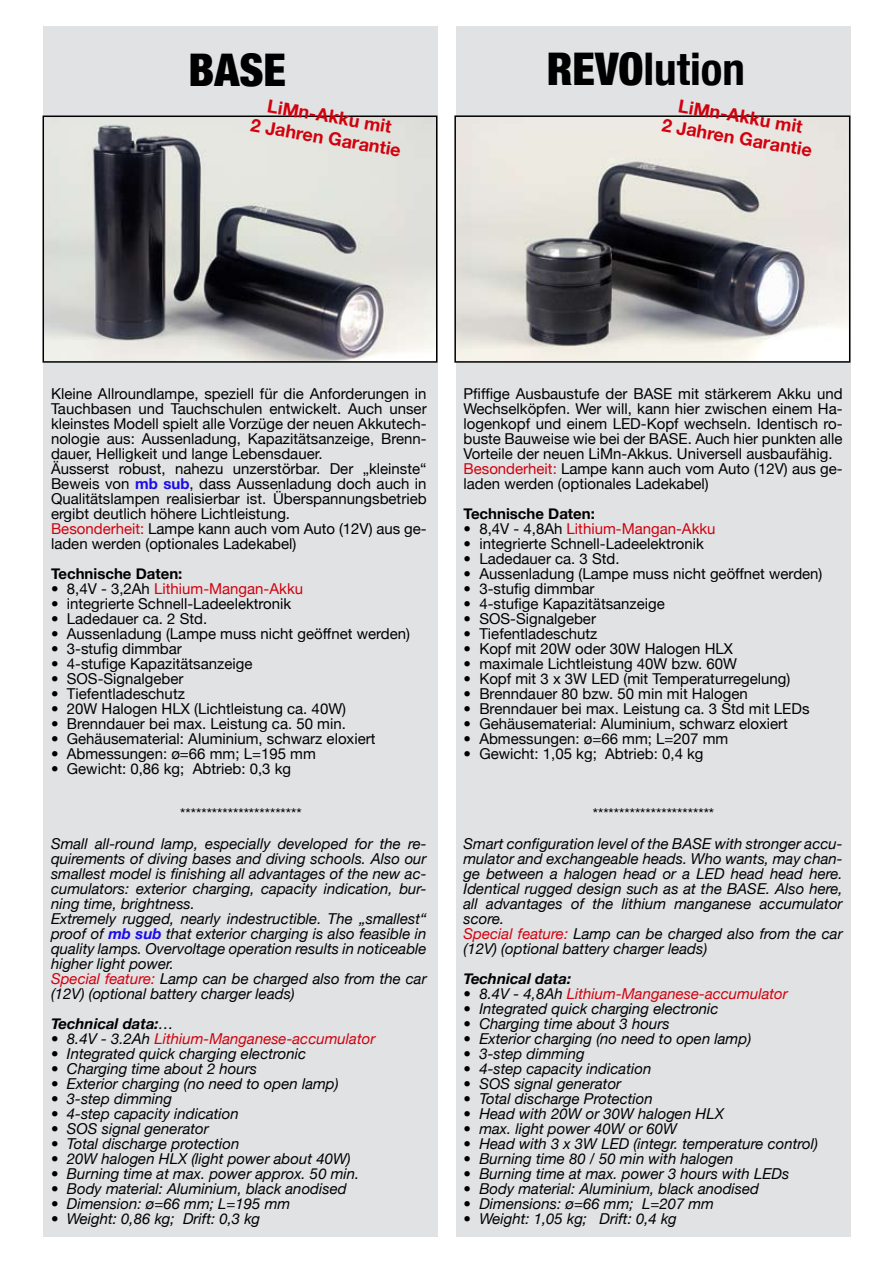
<style>
.page{position:relative;width:893px;height:1263px;background:#fff}
.page>*{position:absolute;margin:0;border:0;box-sizing:border-box;transform-origin:0 0}
.t1{font:700 condensed 45px "Helvetica Neue";color:#000}
.t2{font:900 condensed 45px "Helvetica Neue";color:#000}
.t3{font:700 18px/21.6px "Helvetica Neue";color:#d1010e;text-align:center}
.t4{font:italic 15px/15px "Helvetica Neue";color:#000;text-align:center}
.t5{font:15px/15px "Helvetica Neue";color:#000}
.t6{font:italic 15px "Helvetica Neue";color:#d1010e}
.t7{font:15px "Helvetica Neue";color:#d1010e}
.t8{font:700 15px "Helvetica Neue";color:#000}
.t9{font:italic 700 15px "Helvetica Neue";color:#000}
.s1{font-weight:900}
.s2{font-weight:700;color:#1b0be9}
.s3{color:#d1010e}
.s4{color:#000}
.s5{font-style:normal}
.s6{font-weight:400}
</style>
<div class="page">
<div style="left:43px;top:26px;width:394px;height:1211px;background:#e0e2e4"></div>
<div style="left:456px;top:26px;width:394px;height:1211px;background:#e0e2e4"></div>
<img style="left:46px;top:119px;width:388px;height:241px">
<div style="left:43px;top:116px;width:394px;height:247px;border:2px solid #000"></div>
<img style="left:457px;top:118px;width:390px;height:242px">
<div style="left:454px;top:115px;width:396px;height:248px;border:2px solid #000"></div>
<p class="t2" style="left:189px;top:42px;width:99px">BASE</p>
<p class="t1" style="left:547px;top:42px;width:200px"><span class="s1">REVO</span>lution</p>
<p class="t3" style="left:257px;top:92px;width:154px;rotate:10deg">LiMn-Akku mit<br>2 Jahren Garantie</p>
<p class="t3" style="left:668px;top:92px;width:154px;rotate:10deg">LiMn-Akku mit<br>2 Jahren Garantie</p>
<p class="t5" style="left:51px;top:386px;width:377px">Kleine Allroundlampe, speziell für die Anforderungen in Tauchbasen und Tauchschulen entwickelt. Auch unser kleinstes Modell spielt alle Vorzüge der neuen Akkutech&shy;nologie aus: Aussenladung, Kapazitätsanzeige, Brenn&shy;dauer, Helligkeit und lange Lebensdauer.<br>Äusserst robust, nahezu unzerstörbar. Der „kleinste“ Beweis von <span class="s2">mb sub</span>, dass Aussenladung doch auch in Qualitätslampen realisierbar ist. Überspannungsbetrieb ergibt deutlich höhere Lichtleistung.<br><span class="s3">Besonderheit:</span> Lampe kann auch vom Auto (12V) aus ge&shy;laden werden (optionales Ladekabel)</p>
<p class="t8" style="left:51px;top:564px;width:133px">Technische Daten:</p>
<p class="t7" style="left:51px;top:580px;width:254px"><span class="s4">• 8,4V - 3,2Ah</span> Lithium-Mangan-Akku</p>
<p class="t5" style="left:51px;top:596px;width:242px">• integrierte Schnell-Ladeelektronik</p>
<p class="t5" style="left:51px;top:611px;width:158px">• Ladedauer ca. 2 Std.</p>
<p class="t5" style="left:51px;top:626px;width:360px">• Aussenladung (Lampe muss nicht geöffnet werden)</p>
<p class="t5" style="left:51px;top:641px;width:132px">• 3-stufig dimmbar</p>
<p class="t5" style="left:51px;top:656px;width:203px">• 4-stufige Kapazitätsanzeige</p>
<p class="t5" style="left:51px;top:671px;width:134px">• SOS-Signalgeber</p>
<p class="t5" style="left:51px;top:686px;width:135px">• Tiefentladeschutz</p>
<p class="t5" style="left:51px;top:701px;width:297px">• 20W Halogen HLX (Lichtleistung ca. 40W)</p>
<p class="t5" style="left:51px;top:716px;width:296px">• Brenndauer bei max. Leistung ca. 50 min.</p>
<p class="t5" style="left:51px;top:731px;width:326px">• Gehäusematerial: Aluminium, schwarz eloxiert</p>
<p class="t5" style="left:51px;top:746px;width:266px">• Abmessungen: ø=66 mm; L=195 mm</p>
<p class="t5" style="left:51px;top:761px;width:242px">• Gewicht: 0,86 kg; Abtrieb: 0,3 kg</p>
<p class="t4" style="left:51px;top:798px;width:377px;line-height:30px"><span class="s5">***********************<br></span>Small all-round lamp, especially developed for the re-</p>
<p class="t4" style="left:51px;top:851px;width:377px;text-align:left">quirements of diving bases and diving schools. Also our smallest model is finishing all advantages of the new ac&shy;cumulators: exterior charging, capacity indication, bur&shy;ning time, brightness.<br>Extremely rugged, nearly indestructible. The „smallest“ proof of <span class="s2">mb sub</span> that exterior charging is also feasible in quality lamps. Overvoltage operation results in noticeable higher light power.<br><span class="s3">Special feature:</span> Lamp can be charged also from the car (12V) (optional battery charger leads)</p>
<p class="t9" style="left:51px;top:1014px;width:124px">Technical data:<span class="s6">…</span></p>
<p class="t6" style="left:51px;top:1030px;width:326px"><span class="s4">• 8.4V - 3.2Ah</span> Lithium-Manganese-accumulator</p>
<p class="t4" style="left:51px;top:1046px;width:257px">• Integrated quick charging electronic</p>
<p class="t4" style="left:51px;top:1061px;width:208px">• Charging time about 2 hours</p>
<p class="t4" style="left:51px;top:1076px;width:289px">• Exterior charging (no need to open lamp)</p>
<p class="t4" style="left:51px;top:1091px;width:123px">• 3-step dimming</p>
<p class="t4" style="left:51px;top:1106px;width:189px">• 4-step capacity indication</p>
<p class="t4" style="left:51px;top:1121px;width:159px">• SOS signal generator</p>
<p class="t4" style="left:51px;top:1136px;width:190px">• Total discharge protection</p>
<p class="t4" style="left:51px;top:1151px;width:301px">• 20W halogen HLX (light power about 40W)</p>
<p class="t4" style="left:51px;top:1166px;width:310px">• Burning time at max. power approx. 50 min.</p>
<p class="t4" style="left:51px;top:1181px;width:297px">• Body material: Aluminium, black anodised</p>
<p class="t4" style="left:51px;top:1196px;width:241px">• Dimension: ø=66 mm; L=195 mm</p>
<p class="t4" style="left:51px;top:1211px;width:211px">• Weight: 0,86 kg; Drift: 0,3 kg</p>
<p class="t5" style="left:463px;top:386px;width:381px">Pfiffige Ausbaustufe der BASE mit stärkerem Akku und Wechselköpfen. Wer will, kann hier zwischen einem Ha&shy;logenkopf und einem LED-Kopf wechseln. Identisch ro&shy;buste Bauweise wie bei der BASE. Auch hier punkten alle Vorteile der neuen LiMn-Akkus. Universell ausbaufähig.<br><span class="s3">Besonderheit:</span> Lampe kann auch vom Auto (12V) aus ge&shy;laden werden (optionales Ladekabel)</p>
<p class="t8" style="left:463px;top:504px;width:133px">Technische Daten:</p>
<p class="t7" style="left:463px;top:520px;width:254px"><span class="s4">• 8,4V - 4,8Ah</span> Lithium-Mangan-Akku</p>
<p class="t5" style="left:463px;top:536px;width:242px">• integrierte Schnell-Ladeelektronik</p>
<p class="t5" style="left:463px;top:551px;width:158px">• Ladedauer ca. 3 Std.</p>
<p class="t5" style="left:463px;top:566px;width:360px">• Aussenladung (Lampe muss nicht geöffnet werden)</p>
<p class="t5" style="left:463px;top:581px;width:132px">• 3-stufig dimmbar</p>
<p class="t5" style="left:463px;top:596px;width:203px">• 4-stufige Kapazitätsanzeige</p>
<p class="t5" style="left:463px;top:611px;width:134px">• SOS-Signalgeber</p>
<p class="t5" style="left:463px;top:626px;width:135px">• Tiefentladeschutz</p>
<p class="t5" style="left:463px;top:641px;width:271px">• Kopf mit 20W oder 30W Halogen HLX</p>
<p class="t5" style="left:463px;top:656px;width:275px">• maximale Lichtleistung 40W bzw. 60W</p>
<p class="t5" style="left:463px;top:671px;width:328px">• Kopf mit 3 x 3W LED (mit Temperaturregelung)</p>
<p class="t5" style="left:463px;top:686px;width:286px">• Brenndauer 80 bzw. 50 min mit Halogen</p>
<p class="t5" style="left:463px;top:701px;width:347px">• Brenndauer bei max. Leistung ca. 3 Std mit LEDs</p>
<p class="t5" style="left:463px;top:716px;width:326px">• Gehäusematerial: Aluminium, schwarz eloxiert</p>
<p class="t5" style="left:463px;top:731px;width:266px">• Abmessungen: ø=66 mm; L=207 mm</p>
<p class="t5" style="left:463px;top:746px;width:242px">• Gewicht: 1,05 kg; Abtrieb: 0,4 kg</p>
<p class="t4" style="left:463px;top:798px;width:381px;line-height:30px"><span class="s5">***********************<br></span>Smart configuration level of the BASE with stronger accu-</p>
<p class="t4" style="left:463px;top:851px;width:381px;text-align:left">mulator and exchangeable heads. Who wants, may chan&shy;ge between a halogen head or a LED head head here.<br>Identical rugged design such as at the BASE. Also here, all advantages of the lithium manganese accumulator score.<br><span class="s3">Special feature:</span> Lamp can be charged also from the car (12V) (optional battery charger leads)</p>
<p class="t9" style="left:463px;top:969px;width:109px">Technical data:</p>
<p class="t6" style="left:463px;top:985px;width:326px"><span class="s4">• 8.4V - 4,8Ah</span> Lithium-Manganese-accumulator</p>
<p class="t4" style="left:463px;top:1001px;width:257px">• Integrated quick charging electronic</p>
<p class="t4" style="left:463px;top:1016px;width:208px">• Charging time about 3 hours</p>
<p class="t4" style="left:463px;top:1031px;width:289px">• Exterior charging (no need to open lamp)</p>
<p class="t4" style="left:463px;top:1046px;width:123px">• 3-step dimming</p>
<p class="t4" style="left:463px;top:1061px;width:189px">• 4-step capacity indication</p>
<p class="t4" style="left:463px;top:1076px;width:159px">• SOS signal generator</p>
<p class="t4" style="left:463px;top:1091px;width:191px">• Total discharge Protection</p>
<p class="t4" style="left:463px;top:1106px;width:262px">• Head with 20W or 30W halogen HLX</p>
<p class="t4" style="left:463px;top:1121px;width:215px">• max. light power 40W or 60W</p>
<p class="t4" style="left:463px;top:1136px;width:356px">• Head with 3 x 3W LED (integr. temperature control)</p>
<p class="t4" style="left:463px;top:1151px;width:272px">• Burning time 80 / 50 min with halogen</p>
<p class="t4" style="left:463px;top:1166px;width:327px">• Burning time at max. power 3 hours with LEDs</p>
<p class="t4" style="left:463px;top:1181px;width:297px">• Body material: Aluminium, black anodised</p>
<p class="t4" style="left:463px;top:1196px;width:252px">• Dimensions: ø=66 mm; L=207 mm</p>
<p class="t4" style="left:463px;top:1211px;width:215px">• Weight: 1,05 kg; Drift: 0,4 kg</p>
</div>
